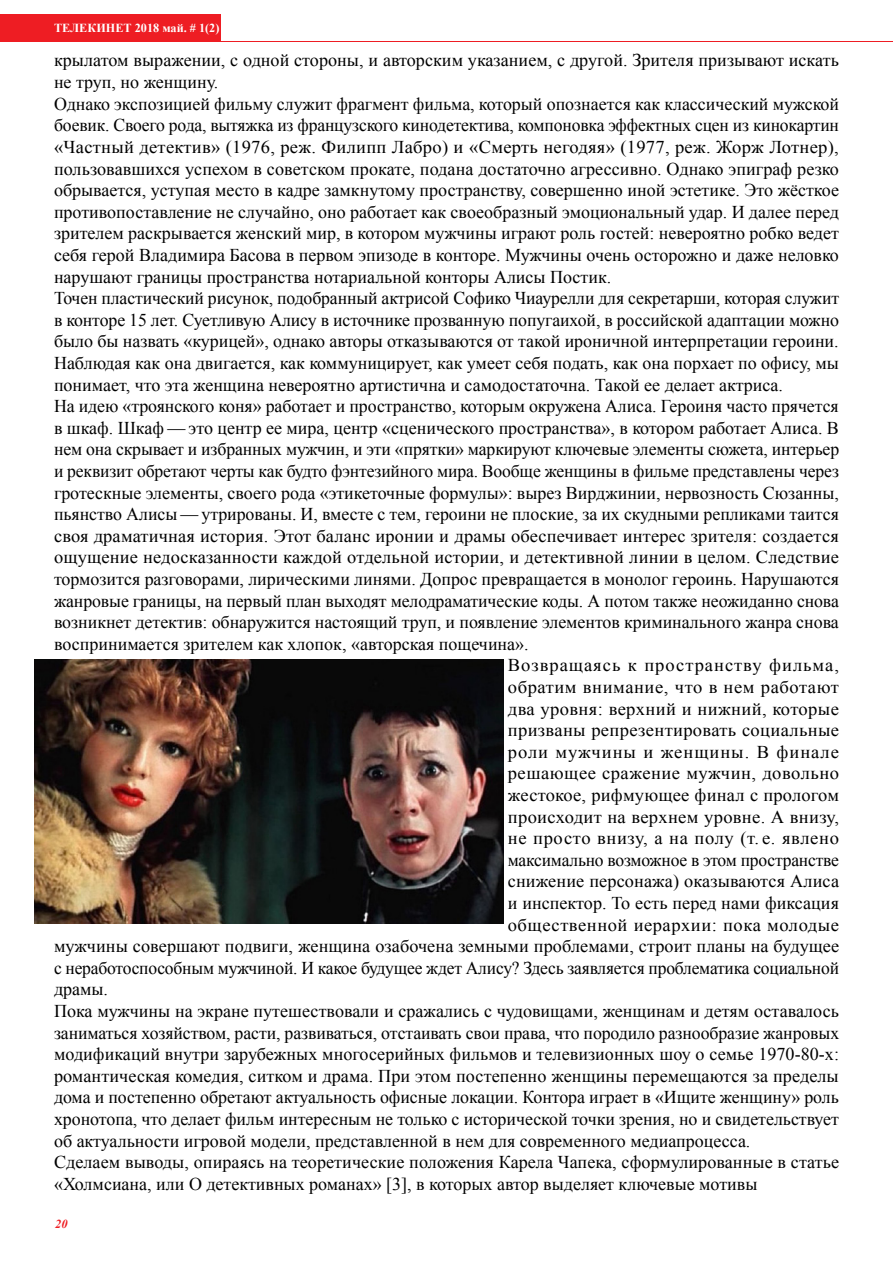
<style>
.page{position:relative;width:893px;height:1263px;background:#fff}
.page>*{position:absolute;margin:0;border:0;box-sizing:border-box;transform-origin:0 0}
.Paragraph_Style_1{font:18px/21.6px "Times New Roman";color:#000;text-align:justify}
.Paragraph_Style_4{font:18px/21.6px "Times New Roman";color:#000;text-align:justify}
.Paragraph_Style_1-2{font:18px "Times New Roman";letter-spacing:.02em;color:#000}
.Paragraph_Style_1-3{font:18px "Times New Roman";letter-spacing:.03em;color:#000}
.Paragraph_Style_1-4{font:18px "Times New Roman";letter-spacing:.05em;color:#000}
.Paragraph_Style_1-5{font:18px "Times New Roman";letter-spacing:.035em;color:#000}
.Paragraph_Style_1-6{font:18px "Times New Roman";letter-spacing:.025em;color:#000}
.t1{font:700 12.3px "Times New Roman";color:#fff}
.Footnotes_js{font:italic 700 12.3px "Times New Roman";color:#ee1d23}
</style>
<div class="page">
<div style="left:0;top:15px;width:220px;height:26px;background:#ee1d23"></div>
<hr style="left:0;top:41px;width:893px;height:1px;background:#ee1d23">
<img style="left:34px;top:659px;width:470px;height:264px">
<p class="t1" style="left:54px;top:19px;width:167px">ТЕЛЕКИНЕТ 2018 май. # 1(2)</p>
<p class="Paragraph_Style_1" style="left:54px;top:49px;width:786px">крылатом выражении, с одной стороны, и авторским указанием, с другой. Зрителя призывают искать не труп, но женщину.</p>
<p class="Paragraph_Style_1" style="left:54px;top:93px;width:787px">Однако экспозицией фильму служит фрагмент фильма, который опознается как классический мужской боевик. Своего рода, вытяжка из французского кинодетектива, компоновка эффектных сцен из кинокартин «Частный детектив» (1976, реж. Филипп Лабро) и «Смерть негодяя» (1977, реж. Жорж Лотнер), пользовавшихся успехом в советском прокате, подана достаточно агрессивно. Однако эпиграф резко обрывается, уступая место в кадре замкнутому пространству, совершенно иной эстетике. Это жёсткое противопоставление не случайно, оно работает как своеобразный эмоциональный удар. И далее перед зрителем раскрывается женский мир, в котором мужчины играют роль гостей: невероятно робко ведет себя герой Владимира Басова в первом эпизоде в конторе. Мужчины очень осторожно и даже неловко нарушают границы пространства нотариальной конторы Алисы Постик.</p>
<p class="Paragraph_Style_1" style="left:54px;top:287px;width:787px">Точен пластический рисунок, подобранный актрисой Софико Чиаурелли для секретарши, которая служит в конторе 15 лет. Суетливую Алису в источнике прозванную попугаихой, в российской адаптации можно было бы назвать «курицей», однако авторы отказываются от такой ироничной интерпретации героини.<br>Наблюдая как она двигается, как коммуницирует, как умеет себя подать, как она порхает по офису, мы понимает, что эта женщина невероятно артистична и самодостаточна. Такой ее делает актриса.</p>
<p class="Paragraph_Style_1" style="left:54px;top:395px;width:787px">На идею «троянского коня» работает и пространство, которым окружена Алиса. Героиня часто прячется в шкаф. Шкаф — это центр ее мира, центр «сценического пространства», в котором работает Алиса. В нем она скрывает и избранных мужчин, и эти «прятки» маркируют ключевые элементы сюжета, интерьер и реквизит обретают черты как будто фэнтезийного мира. Вообще женщины в фильме представлены через гротескные элементы, своего рода «этикеточные формулы»: вырез Вирджинии, нервозность Сюзанны, пьянство Алисы — утрированы. И, вместе с тем, героини не плоские, за их скудными репликами таится своя драматичная история. Этот баланс иронии и драмы обеспечивает интерес зрителя: создается ощущение недосказанности каждой отдельной истории, и детективной линии в целом. Следствие тормозится разговорами, лирическими линями. Допрос превращается в монолог героинь. Нарушаются жанровые границы, на первый план выходят мелодраматические коды. А потом также неожиданно снова возникнет детектив: обнаружится настоящий труп, и появление элементов криминального жанра снова воспринимается зрителем как хлопок, «авторская пощечина».</p>
<p class="Paragraph_Style_1-4" style="left:508px;top:653px;width:333px">Возвращаясь к пространству фильма,</p>
<p class="Paragraph_Style_1-3" style="left:508px;top:675px;width:333px">обратим внимание, что в нем работают</p>
<p class="Paragraph_Style_1-2" style="left:508px;top:696px;width:333px">два уровня: верхний и нижний, которые</p>
<p class="Paragraph_Style_1-2" style="left:508px;top:718px;width:333px">призваны репрезентировать социальные</p>
<p class="Paragraph_Style_1-4" style="left:508px;top:740px;width:333px">роли мужчины и женщины. В финале</p>
<p class="Paragraph_Style_1-6" style="left:508px;top:761px;width:333px">решающее сражение мужчин, довольно</p>
<p class="Paragraph_Style_1" style="left:508px;top:784px;width:333px">жестокое, рифмующее финал с прологом</p>
<p class="Paragraph_Style_1" style="left:508px;top:805px;width:333px">происходит на верхнем уровне. А внизу,</p>
<p class="Paragraph_Style_1-5" style="left:508px;top:826px;width:333px">не просто внизу, а на полу (т. е. явлено</p>
<p class="Paragraph_Style_1" style="left:508px;top:849px;width:333px">максимально возможное в этом пространстве</p>
<p class="Paragraph_Style_1" style="left:508px;top:870px;width:333px">снижение персонажа) оказываются Алиса</p>
<p class="Paragraph_Style_1" style="left:508px;top:892px;width:333px">и инспектор. То есть перед нами фиксация</p>
<p class="Paragraph_Style_1-3" style="left:508px;top:912px;width:333px">общественной иерархии: пока молодые</p>
<p class="Paragraph_Style_1" style="left:54px;top:935px;width:787px">мужчины совершают подвиги, женщина озабочена земными проблемами, строит планы на будущее</p>
<p class="Paragraph_Style_1" style="left:54px;top:957px;width:786px">с неработоспособным мужчиной. И какое будущее ждет Алису? Здесь заявляется проблематика социальной</p>
<p class="Paragraph_Style_1" style="left:54px;top:978px;width:56px">драмы.</p>
<p class="Paragraph_Style_4" style="left:54px;top:1000px;width:787px">Пока мужчины на экране путешествовали и сражались с чудовищами, женщинам и детям оставалось заниматься хозяйством, расти, развиваться, отстаивать свои права, что породило разнообразие жанровых модификаций внутри зарубежных многосерийных фильмов и телевизионных шоу о семье 1970-80-х: романтическая комедия, ситком и драма. При этом постепенно женщины перемещаются за пределы дома и постепенно обретают актуальность офисные локации. Контора играет в «Ищите женщину» роль хронотопа, что делает фильм интересным не только с исторической точки зрения, но и свидетельствует об актуальности игровой модели, представленной в нем для современного медиапроцесса.</p>
<p class="Paragraph_Style_4" style="left:54px;top:1151px;width:787px">Сделаем выводы, опираясь на теоретические положения Карела Чапека, сформулированные в статье «Холмсиана, или О детективных романах» [3], в которых автор выделяет ключевые мотивы</p>
<p class="Footnotes_js" style="left:55px;top:1215px;width:14px">20</p>
</div>
